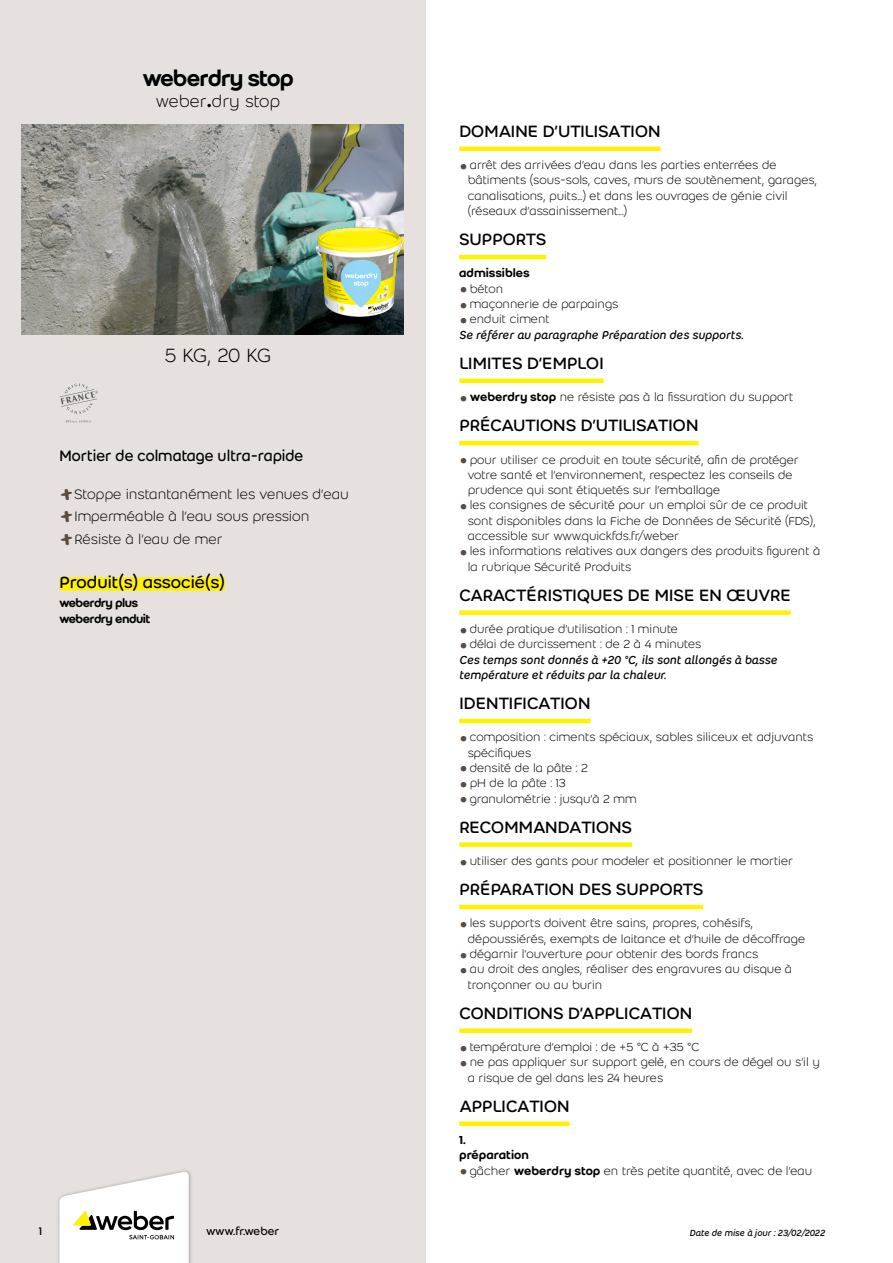
<style>
.page{position:relative;width:893px;height:1263px;background:#fff}
.page>*{position:absolute;margin:0;border:0;box-sizing:border-box;transform-origin:0 0}
.t1{font:24px "Weber Name";letter-spacing:-.01em;color:#000}
.t2{font:300 21px "Weber";color:#000}
.t3{font:18px "Weber";color:#000}
.t4{font:300 18px "Weber";color:#000}
.t5{font:16.5px "Weber";color:#000;scale:.95 1}
.t6{font:300 15px/22.2px "Weber";color:#000}
.t7{font:300 12.75px/15.3px "Weber";color:#000}
.t8{font:italic 12.75px/15.3px "Weber";color:#000}
.t9{font:12.75px/15.3px "Weber Name";color:#000}
.t10{font:500 12.75px/15.3px "Weber";color:#000}
.t11{font:12px "Weber";letter-spacing:-.01em;color:#000}
.t12{font:italic 9.75px "Weber";color:#000}
.s1{font-family:"The Sans B8";font-weight:800}
.s2{font-family:"Weber Brush";font-weight:400;font-size:16.5px;color:#5a4c40}
.s3{font-size:34.5px;color:#5a4c40}
.s4{font-weight:300;font-style:normal;font-size:34.5px;color:#5a4c40}
.s5{font-weight:300;font-style:normal}
.s6{font-weight:500}
</style>
<div class="page">
<div style="left:0;top:0;width:425px;height:1263px;background:#e6e1de"></div>
<img style="left:58px;top:1170px;width:134px;height:93px">
<svg style="left:59px;top:1171px;width:130px;height:92px"></svg>
<hr style="left:459px;top:147px;width:202px;height:4px;background:#fff200">
<hr style="left:459px;top:255px;width:87px;height:4px;background:#fff200">
<div style="left:459px;top:378px;width:145px;height:5px;background:#fff200"></div>
<hr style="left:459px;top:441px;width:239px;height:4px;background:#fff200">
<div style="left:459px;top:610px;width:332px;height:5px;background:#fff200"></div>
<hr style="left:459px;top:719px;width:131px;height:4px;background:#fff200">
<div style="left:459px;top:842px;width:173px;height:5px;background:#fff200"></div>
<hr style="left:459px;top:905px;width:244px;height:4px;background:#fff200">
<div style="left:459px;top:1028px;width:233px;height:5px;background:#fff200"></div>
<div style="left:459px;top:1121px;width:110px;height:5px;background:#fff200"></div>
<div style="left:60px;top:577px;width:165px;height:14px;background:#fff200"></div>
<svg style="left:66px;top:420px;width:25px;height:3px"></svg>
<svg style="left:60px;top:384px;width:38px;height:30px"></svg>
<img style="left:21px;top:124px;width:383px;height:211px">
<img style="left:313px;top:226px;width:91px;height:92px">
<h1 class="t1" style="left:143px;top:64px;width:152px">WEBERDRY STOP</h1>
<h3 class="t4" style="left:156px;top:91px;width:126px">weber<span class="s1">.</span>dry stop</h3>
<h2 class="t2" style="left:164px;top:344px;width:108px">5 kg, 20 kg</h2>
<p class="t5" style="left:60px;top:446px;width:258px">MORTIER DE COLMATAGE ULTRA-RAPIDE</p>
<p class="t6" style="left:60px;top:483px;width:291px"><span class="s2">+</span>Stoppe instantanément les venues d’eau <span class="s2">+</span>Imperméable à l’eau sous pression <span class="s2">+</span>Résiste à l’eau de mer</p>
<h3 class="t3" style="left:60px;top:572px;width:167px">PRODUIT(S) ASSOCIÉ(S)</h3>
<p class="t9" style="left:60px;top:596px;width:92px">WEBERDRY PLUS<br>WEBERDRY ENDUIT</p>
<p class="t11" style="left:39px;top:1224px;width:5px">1</p>
<p class="t11" style="left:206px;top:1224px;width:75px">WWW.FR.WEBER</p>
<h3 class="t3" style="left:459px;top:121px;width:203px">DOMAINE D’UTILISATION</h3>
<p class="t7" style="left:468px;top:158px;width:351px;text-indent:-8px"><span class="s3">•</span> arrêt des arrivées d’eau dans les parties enterrées de bâtiments (sous-sols, caves, murs de soutènement, garages, canalisations, puits...) et dans les ouvrages de génie civil (réseaux d’assainissement...)</p>
<h3 class="t3" style="left:459px;top:229px;width:88px">SUPPORTS</h3>
<p class="t10" style="left:459px;top:266px;width:72px">admissibles</p>
<p class="t7" style="left:459px;top:281px;width:45px"><span class="s3">•</span> béton</p>
<p class="t7" style="left:459px;top:296px;width:160px"><span class="s3">•</span> maçonnerie de parpaings</p>
<p class="t8" style="left:459px;top:312px;width:286px"><span class="s4">•</span> <span class="s5">enduit ciment<br></span>Se référer au paragraphe Préparation des supports.</p>
<h3 class="t3" style="left:459px;top:353px;width:146px">LIMITES D’EMPLOI</h3>
<p class="t7" style="left:459px;top:389px;width:336px"><span class="s3">•</span> <span class="s6">weberdry stop</span> ne résiste pas à la fissuration du support</p>
<h3 class="t3" style="left:459px;top:415px;width:241px">PRÉCAUTIONS D’UTILISATION</h3>
<p class="t7" style="left:468px;top:452px;width:333px;text-indent:-8px"><span class="s3">•</span> pour utiliser ce produit en toute sécurité, afin de protéger votre santé et l’environnement, respectez les conseils de prudence qui sont étiquetés sur l’emballage</p>
<p class="t7" style="left:468px;top:498px;width:349px;text-indent:-8px"><span class="s3">•</span> les consignes de sécurité pour un emploi sûr de ce produit sont disponibles dans la Fiche de Données de Sécurité (FDS), accessible sur www.quickfds.fr/weber</p>
<p class="t7" style="left:468px;top:544px;width:354px;text-indent:-8px"><span class="s3">•</span> les informations relatives aux dangers des produits figurent à la rubrique Sécurité Produits</p>
<h3 class="t3" style="left:459px;top:585px;width:333px">CARACTÉRISTIQUES DE MISE EN ŒUVRE</h3>
<p class="t7" style="left:459px;top:621px;width:220px"><span class="s3">•</span> durée pratique d’utilisation : 1 minute</p>
<p class="t8" style="left:459px;top:637px;width:320px"><span class="s4">•</span> <span class="s5">délai de durcissement : de 2 à 4 minutes<br></span>Ces temps sont donnés à +20 °C, ils sont allongés à basse température et réduits par la chaleur.</p>
<h3 class="t3" style="left:459px;top:693px;width:133px">IDENTIFICATION</h3>
<p class="t7" style="left:468px;top:730px;width:347px;text-indent:-8px"><span class="s3">•</span> composition : ciments spéciaux, sables siliceux et adjuvants spécifiques</p>
<p class="t7" style="left:459px;top:760px;width:130px"><span class="s3">•</span> densité de la pâte : 2</p>
<p class="t7" style="left:459px;top:776px;width:108px"><span class="s3">•</span> pH de la pâte : 13</p>
<p class="t7" style="left:459px;top:791px;width:179px"><span class="s3">•</span> granulométrie : jusqu’à 2 mm</p>
<h3 class="t3" style="left:459px;top:817px;width:174px">RECOMMANDATIONS</h3>
<p class="t7" style="left:459px;top:853px;width:335px"><span class="s3">•</span> utiliser des gants pour modeler et positionner le mortier</p>
<h3 class="t3" style="left:459px;top:879px;width:245px">PRÉPARATION DES SUPPORTS</h3>
<p class="t7" style="left:468px;top:916px;width:339px;text-indent:-8px"><span class="s3">•</span> les supports doivent être sains, propres, cohésifs, dépoussiérés, exempts de laitance et d’huile de décoffrage</p>
<p class="t7" style="left:459px;top:946px;width:300px"><span class="s3">•</span> dégarnir l’ouverture pour obtenir des bords francs</p>
<p class="t7" style="left:468px;top:962px;width:326px;text-indent:-8px"><span class="s3">•</span> au droit des angles, réaliser des engravures au disque à tronçonner ou au burin</p>
<h3 class="t3" style="left:459px;top:1003px;width:234px">CONDITIONS D’APPLICATION</h3>
<p class="t7" style="left:459px;top:1039px;width:241px"><span class="s3">•</span> température d’emploi : de +5 °C à +35 °C</p>
<p class="t7" style="left:468px;top:1055px;width:354px;text-indent:-8px"><span class="s3">•</span> ne pas appliquer sur support gelé, en cours de dégel ou s’il y a risque de gel dans les 24 heures</p>
<h3 class="t3" style="left:459px;top:1096px;width:112px">APPLICATION</h3>
<p class="t10" style="left:459px;top:1132px;width:71px">1. préparation</p>
<p class="t7" style="left:459px;top:1163px;width:355px"><span class="s3">•</span> gâcher <span class="s6">weberdry stop</span> en très petite quantité, avec de l’eau</p>
<p class="t12" style="left:689px;top:1227px;width:137px">Date de mise à jour : 23/02/2022</p>
</div>
